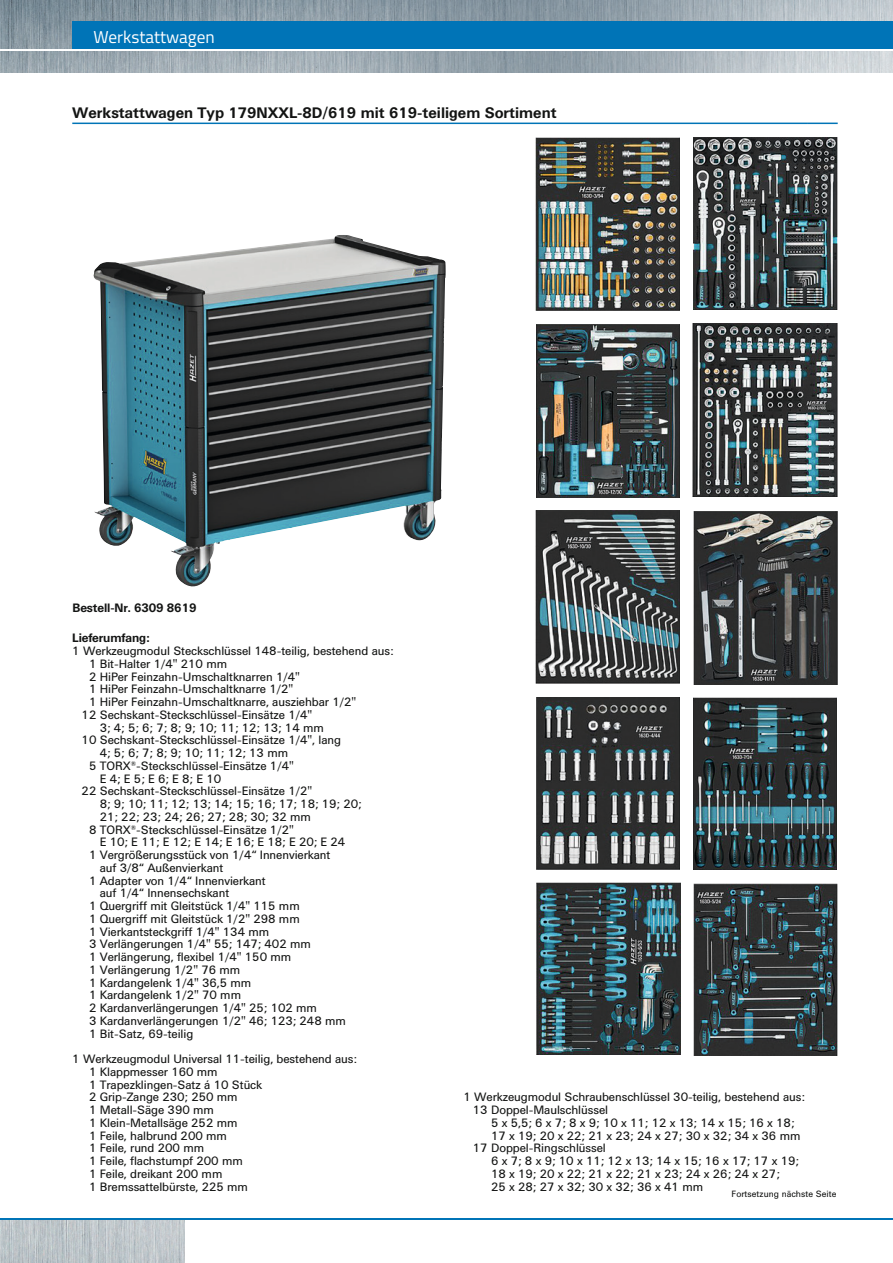
<style>
.page{position:relative;width:893px;height:1263px;background:#fff}
.page>*{position:absolute;margin:0;border:0;box-sizing:border-box;transform-origin:0 0}
.Kolumnentitel{font:17.25px "Titillium Web";color:#fff}
.Artikelgruppenname{font:700 15px "Universdp 65";color:#131413}
.Artikelgruppentext{font:12px/12.8px "Universdp 55";letter-spacing:-.01em;color:#131413}
.Artikelgruppentext-2{font:700 12px "Universdp 65";letter-spacing:-.01em;color:#131413}
.Fortsetzung{font:9px "Universdp 55";color:#131413}
</style>
<div class="page">
<img style="left:0;top:0;width:893px;height:72px">
<img style="left:0;top:1220px;width:185px;height:43px">
<div style="left:72px;top:21px;width:821px;height:29px;background:#0074b7"></div>
<hr style="left:0;top:50px;width:893px;height:1px;background:#fff">
<hr style="left:0;top:1218px;width:893px;height:2px;background:#0074b7">
<hr style="left:72px;top:123px;width:736px;height:1px;background:#0074b7">
<hr style="left:808px;top:123px;width:30px;height:1px;background:#0074b7">
<img style="left:94px;top:235px;width:352px;height:352px">
<img style="left:693px;top:137px;width:144px;height:173px">
<img style="left:536px;top:324px;width:144px;height:173px">
<img style="left:694px;top:511px;width:143px;height:173px">
<img style="left:693px;top:323px;width:144px;height:173px">
<img style="left:536px;top:511px;width:144px;height:172px">
<img style="left:536px;top:137px;width:144px;height:173px">
<img style="left:536px;top:697px;width:144px;height:172px">
<img style="left:693px;top:697px;width:144px;height:173px">
<img style="left:537px;top:883px;width:143px;height:172px">
<img style="left:694px;top:884px;width:143px;height:172px">
<p class="Kolumnentitel" style="left:94px;top:24px;width:123px">Werkstattwagen</p>
<p class="Artikelgruppenname" style="left:72px;top:104px;width:486px">Werkstattwagen Typ 179NXXL-8D/619 mit 619-teiligem Sortiment</p>
<p class="Artikelgruppentext-2" style="left:72px;top:601px;width:126px">Bestell-Nr. 6309 8619</p>
<p class="Artikelgruppentext-2" style="left:72px;top:631px;width:79px">Lieferumfang:</p>
<p class="Artikelgruppentext" style="left:72px;top:645px;width:323px">1 Werkzeugmodul Steckschlüssel 148-teilig, bestehend aus:</p>
<p class="Artikelgruppentext" style="left:89px;top:657px;width:140px">1 Bit-Halter 1/4" 210 mm</p>
<p class="Artikelgruppentext" style="left:89px;top:670px;width:212px">2 HiPer Feinzahn-Umschaltknarren 1/4"</p>
<p class="Artikelgruppentext" style="left:89px;top:683px;width:206px">1 HiPer Feinzahn-Umschaltknarre 1/2"</p>
<p class="Artikelgruppentext" style="left:89px;top:696px;width:269px">1 HiPer Feinzahn-Umschaltknarre, ausziehbar 1/2"</p>
<p class="Artikelgruppentext" style="left:100px;top:708px;width:226px;text-indent:-18px">12 Sechskant-Steckschlüssel-Einsätze 1/4"<br>3; 4; 5; 6; 7; 8; 9; 10; 11; 12; 13; 14 mm</p>
<p class="Artikelgruppentext" style="left:100px;top:734px;width:243px;text-indent:-18px">10 Sechskant-Steckschlüssel-Einsätze 1/4", lang<br>4; 5; 6; 7; 8; 9; 10; 11; 12; 13 mm</p>
<p class="Artikelgruppentext" style="left:100px;top:759px;width:196px;text-indent:-11px">5 TORX<sup>®</sup>-Steckschlüssel-Einsätze 1/4"<br>E 4; E 5; E 6; E 8; E 10</p>
<p class="Artikelgruppentext" style="left:100px;top:785px;width:263px;text-indent:-18px">22 Sechskant-Steckschlüssel-Einsätze 1/2"<br>8; 9; 10; 11; 12; 13; 14; 15; 16; 17; 18; 19; 20;<br>21; 22; 23; 24; 26; 27; 28; 30; 32 mm</p>
<p class="Artikelgruppentext" style="left:100px;top:823px;width:247px;text-indent:-11px">8 TORX<sup>®</sup>-Steckschlüssel-Einsätze 1/2"<br>E 10; E 11; E 12; E 14; E 16; E 18; E 20; E 24</p>
<p class="Artikelgruppentext" style="left:100px;top:849px;width:232px;text-indent:-11px">1 Vergrößerungsstück von 1/4“ Innenvierkant auf 3/8“ Außenvierkant</p>
<p class="Artikelgruppentext" style="left:100px;top:874px;width:167px;text-indent:-11px">1 Adapter von 1/4“ Innenvierkant auf 1/4“ Innensechskant</p>
<p class="Artikelgruppentext" style="left:89px;top:900px;width:212px">1 Quergriff mit Gleitstück 1/4" 115 mm</p>
<p class="Artikelgruppentext" style="left:89px;top:912px;width:212px">1 Quergriff mit Gleitstück 1/2" 298 mm</p>
<p class="Artikelgruppentext" style="left:89px;top:925px;width:182px">1 Vierkantsteckgriff 1/4" 134 mm</p>
<p class="Artikelgruppentext" style="left:89px;top:938px;width:223px">3 Verlängerungen 1/4" 55; 147; 402 mm</p>
<p class="Artikelgruppentext" style="left:89px;top:951px;width:204px">1 Verlängerung, flexibel 1/4" 150 mm</p>
<p class="Artikelgruppentext" style="left:89px;top:963px;width:153px">1 Verlängerung 1/2" 76 mm</p>
<p class="Artikelgruppentext" style="left:89px;top:976px;width:164px">1 Kardangelenk 1/4" 36,5 mm</p>
<p class="Artikelgruppentext" style="left:89px;top:989px;width:154px">1 Kardangelenk 1/2" 70 mm</p>
<p class="Artikelgruppentext" style="left:89px;top:1002px;width:230px">2 Kardanverlängerungen 1/4" 25; 102 mm</p>
<p class="Artikelgruppentext" style="left:89px;top:1014px;width:258px">3 Kardanverlängerungen 1/2" 46; 123; 248 mm</p>
<p class="Artikelgruppentext" style="left:89px;top:1027px;width:106px">1 Bit-Satz, 69-teilig</p>
<p class="Artikelgruppentext" style="left:72px;top:1053px;width:286px">1 Werkzeugmodul Universal 11-teilig, bestehend aus:</p>
<p class="Artikelgruppentext" style="left:89px;top:1065px;width:130px">1 Klappmesser 160 mm</p>
<p class="Artikelgruppentext" style="left:89px;top:1078px;width:175px">1 Trapezklingen-Satz á 10 Stück</p>
<p class="Artikelgruppentext" style="left:89px;top:1091px;width:150px">2 Grip-Zange 230; 250 mm</p>
<p class="Artikelgruppentext" style="left:89px;top:1104px;width:126px">1 Metall-Säge 390 mm</p>
<p class="Artikelgruppentext" style="left:89px;top:1116px;width:150px">1 Klein-Metallsäge 252 mm</p>
<p class="Artikelgruppentext" style="left:89px;top:1129px;width:139px">1 Feile, halbrund 200 mm</p>
<p class="Artikelgruppentext" style="left:89px;top:1142px;width:117px">1 Feile, rund 200 mm</p>
<p class="Artikelgruppentext" style="left:89px;top:1155px;width:155px">1 Feile, flachstumpf 200 mm</p>
<p class="Artikelgruppentext" style="left:89px;top:1167px;width:135px">1 Feile, dreikant 200 mm</p>
<p class="Artikelgruppentext" style="left:89px;top:1180px;width:161px">1 Bremssattelbürste, 225 mm</p>
<p class="Artikelgruppentext" style="left:463px;top:1091px;width:343px">1 Werkzeugmodul Schraubenschlüssel 30-teilig, bestehend aus:</p>
<p class="Artikelgruppentext" style="left:491px;top:1104px;width:311px;text-indent:-18px">13 Doppel-Maulschlüssel<br>5 x 5,5; 6 x 7; 8 x 9; 10 x 11; 12 x 13; 14 x 15; 16 x 18;<br>17 x 19; 20 x 22; 21 x 23; 24 x 27; 30 x 32; 34 x 36 mm</p>
<p class="Artikelgruppentext" style="left:491px;top:1142px;width:310px;text-indent:-18px">17 Doppel-Ringschlüssel<br>6 x 7; 8 x 9; 10 x 11; 12 x 13; 14 x 15; 16 x 17; 17 x 19; 18 x 19; 20 x 22; 21 x 22; 21 x 23; 24 x 26; 24 x 27;<br>25 x 28; 27 x 32; 30 x 32; 36 x 41 mm</p>
<p class="Fortsetzung" style="left:732px;top:1188px;width:106px">Fortsetzung nächste Seite</p>
</div>
